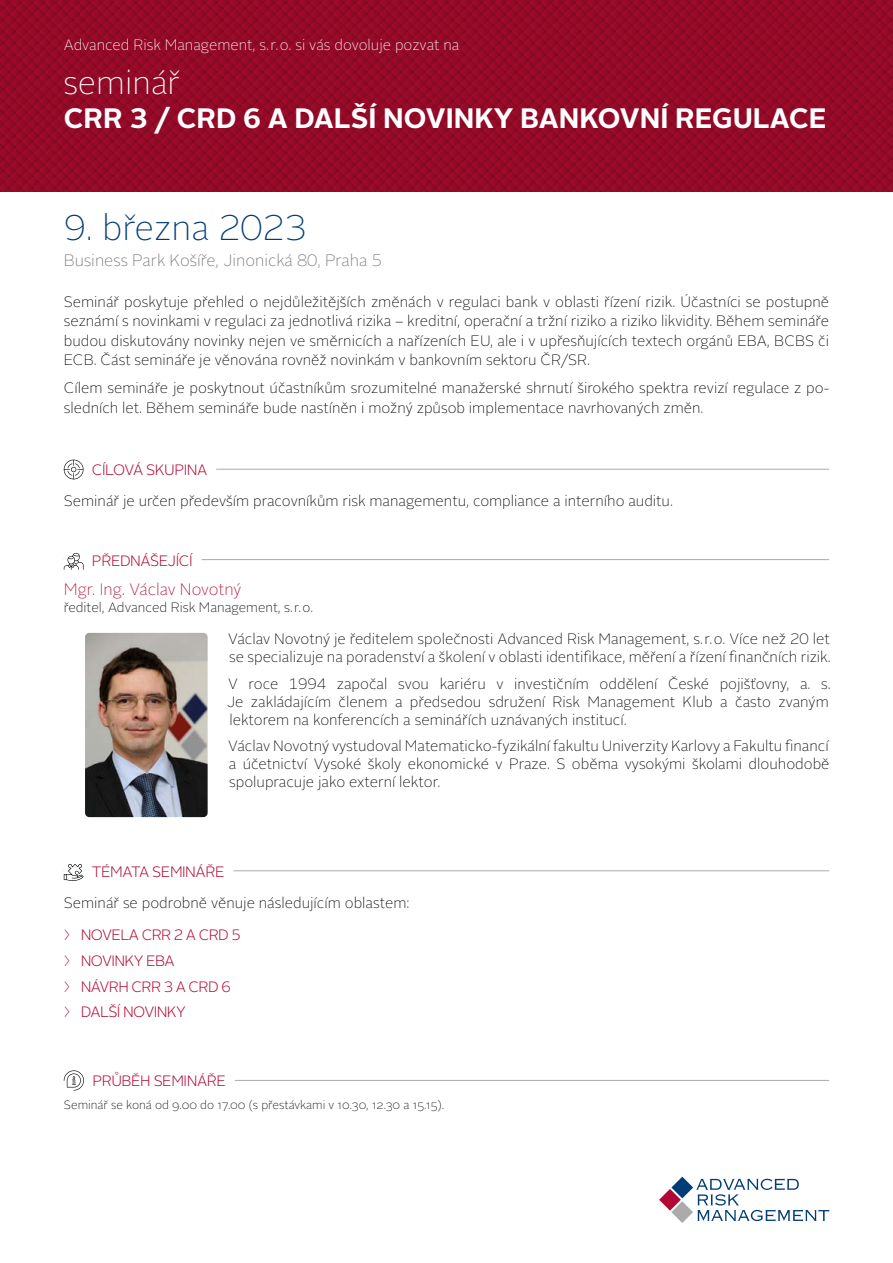
<style>
.page{position:relative;width:893px;height:1263px;background:#fff}
.page>*{position:absolute;margin:0;border:0;box-sizing:border-box;transform-origin:0 0}
.t1{font:100 35.55px "Alright Sans";color:#003c76}
.t2{font:100 33px "Alright Sans";color:#fff}
.t3{font:700 28.05px "Alright Sans";color:#fff}
.t4{font:100 16.5px "Alright Sans";color:#706f6f}
.t5{font:100 16.5px "Alright Sans";color:#b10933}
.popis_přednášejících{font:100 15px/18px "Alright Sans";color:#000}
.oddíl{font:300 15px "Alright Sans";letter-spacing:-.04em;color:#b10933}
.t6{font:100 15px "Alright Sans";color:#fff}
.t7{font:100 13.5px "Alright Sans";color:#000}
.t8{font:100 12px "Alright Sans";color:#000}
.s1{font-weight:100}
</style>
<div class="page">
<img style="left:0;top:0;width:893px;height:191px">
<hr style="left:64px;top:469px;width:765px;height:1px;background:#acabab">
<div style="left:64px;top:467px;width:152px;height:10px;background:#fff"></div>
<svg style="left:64px;top:460px;width:20px;height:19px"></svg>
<hr style="left:64px;top:870px;width:765px;height:1px;background:#acabab">
<div style="left:64px;top:868px;width:169px;height:11px;background:#fff"></div>
<svg style="left:64px;top:864px;width:20px;height:17px"></svg>
<hr style="left:64px;top:559px;width:765px;height:1px;background:#acabab">
<div style="left:64px;top:557px;width:137px;height:10px;background:#fff"></div>
<svg style="left:64px;top:553px;width:20px;height:17px"></svg>
<img style="left:85px;top:633px;width:123px;height:184px">
<svg style="left:659px;top:1177px;width:170px;height:46px"></svg>
<hr style="left:64px;top:1080px;width:765px;height:1px;background:#acabab">
<div style="left:64px;top:1078px;width:171px;height:10px;background:#fff"></div>
<svg style="left:64px;top:1070px;width:20px;height:20px"></svg>
<p class="t6" style="left:64px;top:34px;width:397px">Advanced Risk Management, s. r. o. si vás dovoluje pozvat na</p>
<p class="t2" style="left:63px;top:60px;width:118px">seminář</p>
<p class="t3" style="left:64px;top:98px;width:764px">CRR 3 / CRD 6 A DALŠÍ NOVINKY BANKOVNÍ REGULACE</p>
<p class="t1" style="left:64px;top:204px;width:244px">9. března 2023</p>
<p class="t4" style="left:64px;top:249px;width:320px">Business Park Košíře, Jinonická 80, Praha 5</p>
<p class="popis_přednášejících" style="left:64px;top:292px;width:767px;line-height:19.5px;text-align:justify">Seminář poskytuje přehled o nejdůležitějších změnách v regulaci bank v oblasti řízení rizik. Účastníci se postupně seznámí s novinkami v regulaci za jednotlivá rizika – kreditní, operační a tržní riziko a riziko likvidity. Během semináře budou diskutovány novinky nejen ve směrnicích a nařízeních EU, ale i v upřesňujících textech orgánů EBA, BCBS či ECB. Část semináře je věnována rovněž novinkám v bankovním sektoru ČR/SR.</p>
<p class="popis_přednášejících" style="left:64px;top:379px;width:767px;line-height:19.5px">Cílem semináře je poskytnout účastníkům srozumitelné manažerské shrnutí širokého spektra revizí regulace z po&shy;sledních let. Během semináře bude nastíněn i možný způsob implementace navrhovaných změn.</p>
<p class="oddíl" style="left:92px;top:460px;width:117px">CÍLOVÁ SKUPINA</p>
<p class="popis_přednášejících" style="left:64px;top:492px;width:611px">Seminář je určen především pracovníkům risk managementu, compliance a interního auditu.</p>
<p class="oddíl" style="left:92px;top:550px;width:102px">PŘEDNÁŠEJÍCÍ</p>
<p class="t5" style="left:64px;top:578px;width:179px">Mgr. Ing. Václav Novotný</p>
<p class="t7" style="left:64px;top:598px;width:251px">ředitel, Advanced Risk Management, s. r. o.</p>
<p class="popis_přednášejících" style="left:228px;top:630px;width:604px">Václav Novotný je ředitelem společnosti Advanced Risk Management, s. r. o. Více než 20 let se specializuje na poradenství a školení v oblasti identifikace, měření a řízení finančních rizik.</p>
<p class="popis_přednášejících" style="left:227px;top:675px;width:605px">V roce 1994 započal svou kariéru v investičním oddělení České pojišťovny, a. s.<br>Je zakládajícím členem a předsedou sdružení Risk Management Klub a často zvaným lektorem na konferencích a seminářích uznávaných institucí.</p>
<p class="popis_přednášejících" style="left:228px;top:737px;width:603px;text-align:justify">Václav Novotný vystudoval Matematicko-fyzikální fakultu Univerzity Karlovy a Fakultu financí a účetnictví Vysoké školy ekonomické v Praze. S oběma vysokými školami dlouhodobě spolupracuje jako externí lektor.</p>
<p class="oddíl" style="left:92px;top:861px;width:134px">TÉMATA SEMINÁŘE</p>
<p class="popis_přednášejících" style="left:64px;top:894px;width:347px">Seminář se podrobně věnuje následujícím oblastem:</p>
<p class="oddíl" style="left:64px;top:925px;width:179px"><span class="s1">͗</span> NOVELA CRR 2 A CRD 5</p>
<p class="oddíl" style="left:64px;top:951px;width:112px"><span class="s1">͗</span> NOVINKY EBA</p>
<p class="oddíl" style="left:64px;top:976px;width:168px"><span class="s1">͗</span> NÁVRH CRR 3 A CRD 6</p>
<p class="oddíl" style="left:64px;top:1002px;width:124px"><span class="s1">͗</span> DALŠÍ NOVINKY</p>
<p class="oddíl" style="left:92px;top:1071px;width:135px">PRŮBĚH SEMINÁŘE</p>
<p class="t8" style="left:64px;top:1097px;width:382px">Seminář se koná od 9.00 do 17.00 (s přestávkami v 10.30, 12.30 a 15.15).</p>
</div>
